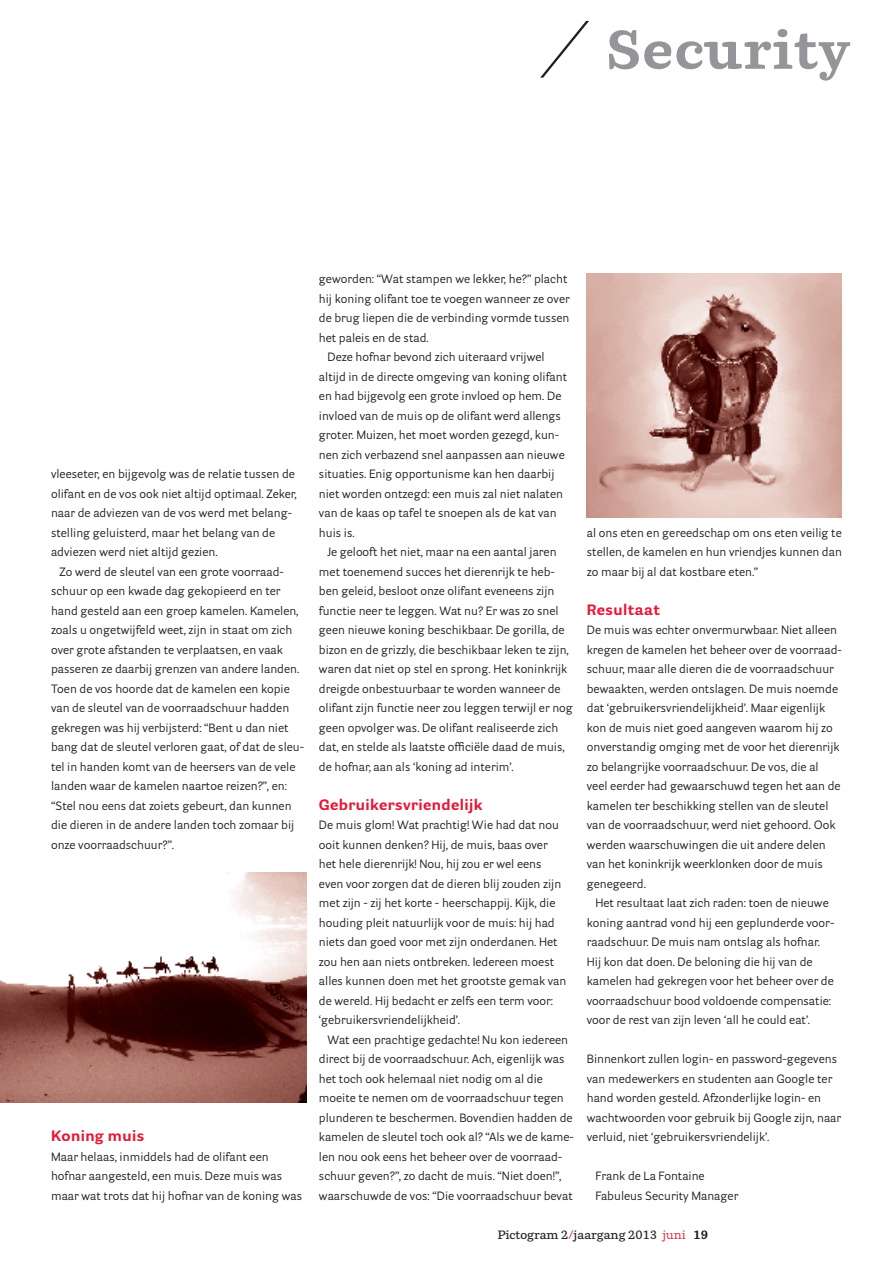
<style>
.page{position:relative;width:893px;height:1263px;background:#fff}
.page>*{position:absolute;margin:0;border:0;box-sizing:border-box;transform-origin:0 0}
.t1{font:700 54px "Parry";letter-spacing:.025em;color:#939598}
.t2{font:700 15px "Parry Grotesque";letter-spacing:.025em;color:#e51836}
.t3{font:12px/19.5px "Parry Grotesque";color:#231f20}
.t4{font:600 12px "Parry";color:#231f20}
.s1{color:#e51836}
.s2{font-weight:400;color:#e51836}
.s3{font-weight:700}
</style>
<div class="page">
<svg style="left:540px;top:20px;width:49px;height:58px"></svg>
<img style="left:0;top:873px;width:306px;height:229px">
<img style="left:587px;top:274px;width:255px;height:243px">
<h1 class="t1" style="left:606px;top:15px;width:245px">Security</h1>
<p class="t3" style="left:51px;top:464px;width:247px">vleeseter, en bijgevolg was de relatie tussen de olifant en de vos ook niet altijd optimaal. Zeker, naar de adviezen van de vos werd met belang&shy;stelling geluisterd, maar het belang van de adviezen werd niet altijd gezien.</p>
<p class="t3" style="left:51px;top:562px;width:255px;text-indent:9px">Zo werd de sleutel van een grote voorraad&shy;schuur op een kwade dag gekopieerd en ter hand gesteld aan een groep kamelen. Kamelen, zoals u ongetwijfeld weet, zijn in staat om zich over grote afstanden te verplaatsen, en vaak passeren ze daarbij grenzen van andere landen.<br>Toen de vos hoorde dat de kamelen een kopie van de sleutel van de voorraadschuur hadden gekregen was hij verbijsterd: “Bent u dan niet bang dat de sleutel verloren gaat, of dat de sleu&shy;tel in handen komt van de heersers van de vele landen waar de kamelen naartoe reizen?”, en: “Stel nou eens dat zoiets gebeurt, dan kunnen die dieren in de andere landen toch zomaar bij onze voorraadschuur?”.</p>
<p class="t2" style="left:51px;top:1126px;width:95px">Koning muis</p>
<p class="t3" style="left:51px;top:1146px;width:253px">Maar helaas, inmiddels had de olifant een hofnar aangesteld, een muis. Deze muis was maar wat trots dat hij hofnar van de koning was</p>
<p class="t3" style="left:319px;top:269px;width:250px">geworden: “Wat stampen we lekker, he?” placht</p>
<p class="t3" style="left:319px;top:289px;width:252px">hij koning olifant toe te voegen wanneer ze over</p>
<p class="t3" style="left:319px;top:308px;width:252px">de brug liepen die de verbinding vormde tussen</p>
<p class="t3" style="left:319px;top:328px;width:111px">het paleis en de stad.</p>
<p class="t3" style="left:327px;top:347px;width:219px">Deze hofnar bevond zich uiteraard vrijwel</p>
<p class="t3" style="left:319px;top:367px;width:250px">altijd in de directe omgeving van koning olifant</p>
<p class="t3" style="left:319px;top:386px;width:244px">en had bijgevolg een grote invloed op hem. De</p>
<p class="t3" style="left:319px;top:406px;width:244px">invloed van de muis op de olifant werd allengs</p>
<p class="t3" style="left:319px;top:425px;width:242px">groter. Muizen, het moet worden gezegd, kun-</p>
<p class="t3" style="left:319px;top:445px;width:247px">nen zich verbazend snel aanpassen aan nieuwe</p>
<p class="t3" style="left:319px;top:464px;width:237px">situaties. Enig opportunisme kan hen daarbij</p>
<p class="t3" style="left:319px;top:484px;width:246px">niet worden ontzegd: een muis zal niet nalaten</p>
<p class="t3" style="left:319px;top:503px;width:239px">van de kaas op tafel te snoepen als de kat van</p>
<p class="t3" style="left:319px;top:523px;width:37px">huis is.</p>
<p class="t3" style="left:327px;top:542px;width:231px">Je gelooft het niet, maar na een aantal jaren</p>
<p class="t3" style="left:319px;top:562px;width:237px">met toenemend succes het dierenrijk te heb-</p>
<p class="t3" style="left:319px;top:581px;width:237px">ben geleid, besloot onze olifant eveneens zijn</p>
<p class="t3" style="left:319px;top:601px;width:241px">functie neer te leggen. Wat nu? Er was zo snel</p>
<p class="t3" style="left:319px;top:620px;width:247px">geen nieuwe koning beschikbaar. De gorilla, de</p>
<p class="t3" style="left:319px;top:640px;width:251px">bizon en de grizzly, die beschikbaar leken te zijn,</p>
<p class="t3" style="left:319px;top:659px;width:250px">waren dat niet op stel en sprong. Het koninkrijk</p>
<p class="t3" style="left:319px;top:679px;width:243px">dreigde onbestuurbaar te worden wanneer de</p>
<p class="t3" style="left:319px;top:698px;width:255px">olifant zijn functie neer zou leggen terwijl er nog</p>
<p class="t3" style="left:319px;top:718px;width:241px">geen opvolger was. De olifant realiseerde zich</p>
<p class="t3" style="left:319px;top:737px;width:247px">dat, en stelde als laatste officiële daad de muis,</p>
<p class="t3" style="left:319px;top:757px;width:196px">de hofnar, aan als ‘koning ad interim’.</p>
<p class="t2" style="left:319px;top:795px;width:165px">Gebruikersvriendelijk</p>
<p class="t3" style="left:319px;top:815px;width:249px">De muis glom! Wat prachtig! Wie had dat nou ooit kunnen denken? Hij, de muis, baas over het hele dierenrijk! Nou, hij zou er wel eens even voor zorgen dat de dieren blij zouden zijn met zijn - zij het korte - heerschappij. Kijk, die houding pleit natuurlijk voor de muis: hij had niets dan goed voor met zijn onderdanen. Het zou hen aan niets ontbreken. Iedereen moest alles kunnen doen met het grootste gemak van de wereld. Hij bedacht er zelfs een term voor: ‘gebruikersvriendelijkheid’.</p>
<p class="t3" style="left:319px;top:1029px;width:257px;text-indent:9px">Wat een prachtige gedachte! Nu kon iedereen direct bij de voorraadschuur. Ach, eigenlijk was het toch ook helemaal niet nodig om al die moeite te nemen om de voorraadschuur tegen plunderen te beschermen. Bovendien hadden de kamelen de sleutel toch ook al? “Als we de kame&shy;len nou ook eens het beheer over de voorraad&shy;schuur geven?”, zo dacht de muis. “Niet doen!”, waarschuwde de vos: “Die voorraadschuur bevat</p>
<p class="t3" style="left:587px;top:523px;width:257px;text-align:justify">al ons eten en gereedschap om ons eten veilig te stellen, de kamelen en hun vriendjes kunnen dan zo maar bij al dat kostbare eten.”</p>
<p class="t2" style="left:587px;top:600px;width:75px">Resultaat</p>
<p class="t3" style="left:587px;top:620px;width:257px">De muis was echter onvermurwbaar. Niet alleen kregen de kamelen het beheer over de voorraad&shy;schuur, maar alle dieren die de voorraadschuur bewaakten, werden ontslagen. De muis noemde dat ‘gebruikersvriendelijkheid’. Maar eigenlijk kon de muis niet goed aangeven waarom hij zo onverstandig omging met de voor het dierenrijk zo belangrijke voorraadschuur. De vos, die al veel eerder had gewaarschuwd tegen het aan de kamelen ter beschikking stellen van de sleutel van de voorraadschuur, werd niet gehoord. Ook werden waarschuwingen die uit andere delen van het koninkrijk weerklonken door de muis genegeerd.</p>
<p class="t3" style="left:587px;top:893px;width:249px;text-indent:9px">Het resultaat laat zich raden: toen de nieuwe koning aantrad vond hij een geplunderde voor&shy;raadschuur. De muis nam ontslag als hofnar.<br>Hij kon dat doen. De beloning die hij van de kamelen had gekregen voor het beheer over de voorraadschuur bood voldoende compensatie: voor de rest van zijn leven ‘all he could eat’.</p>
<p class="t3" style="left:587px;top:1049px;width:256px">Binnenkort zullen login- en password-gegevens van medewerkers en studenten aan Google ter hand worden gesteld. Afzonderlijke login- en wachtwoorden voor gebruik bij Google zijn, naar verluid, niet ‘gebruikersvriendelijk’.</p>
<p class="t3" style="left:595px;top:1166px;width:145px">Frank de La Fontaine<br>Fabuleus Security Manager</p>
<p class="t4" style="left:497px;top:1227px;width:212px">Pictogram 2<span class="s1">/</span>jaargang 2013 <span class="s2">juni</span> <span class="s3">19</span></p>
</div>
